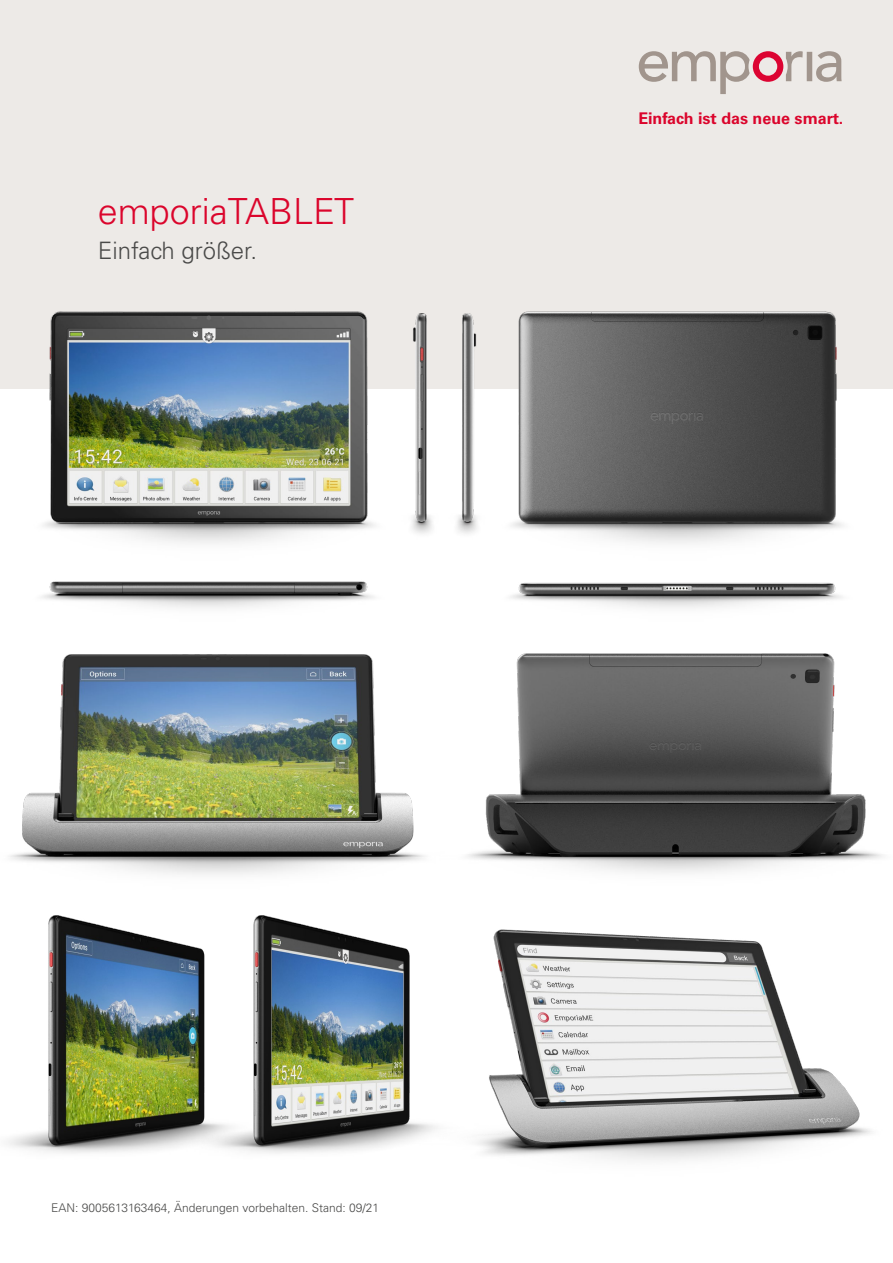
<style>
.page{position:relative;width:893px;height:1263px;background:#fff}
.page>*{position:absolute;margin:0;border:0;box-sizing:border-box;transform-origin:0 0}
.t1{font:300 36px "Univers";color:#db052c}
.t2{font:300 24px "Univers";color:#4a4a49}
.t3{font:700 16.05px "Univers";color:#db052c}
.t4{font:300 12px "Univers";color:#4a4a49}
</style>
<div class="page">
<div style="left:0;top:0;width:893px;height:389px;background:#edeae7"></div>
<svg style="left:639px;top:51px;width:203px;height:43px"></svg>
<img style="left:43px;top:311px;width:329px;height:225px">
<img style="left:10px;top:654px;width:415px;height:219px">
<img style="left:412px;top:866px;width:460px;height:295px">
<img style="left:8px;top:873px;width:165px;height:280px">
<img style="left:173px;top:873px;width:316px;height:288px">
<img style="left:439px;top:653px;width:443px;height:246px">
<img style="left:510px;top:582px;width:332px;height:26px">
<img style="left:41px;top:536px;width:333px;height:72px">
<img style="left:516px;top:311px;width:327px;height:233px">
<img style="left:372px;top:313px;width:47px;height:247px">
<img style="left:419px;top:313px;width:97px;height:221px">
<h1 class="t1" style="left:98px;top:190px;width:258px">emporiaTABLET</h1>
<h2 class="t2" style="left:98px;top:236px;width:161px">Einfach größer.</h2>
<h3 class="t3" style="left:638px;top:109px;width:207px">Einfach ist das neue smart.</h3>
<p class="t4" style="left:51px;top:1200px;width:330px">EAN: 9005613163464, Änderungen vorbehalten. Stand: 09/21</p>
</div>
